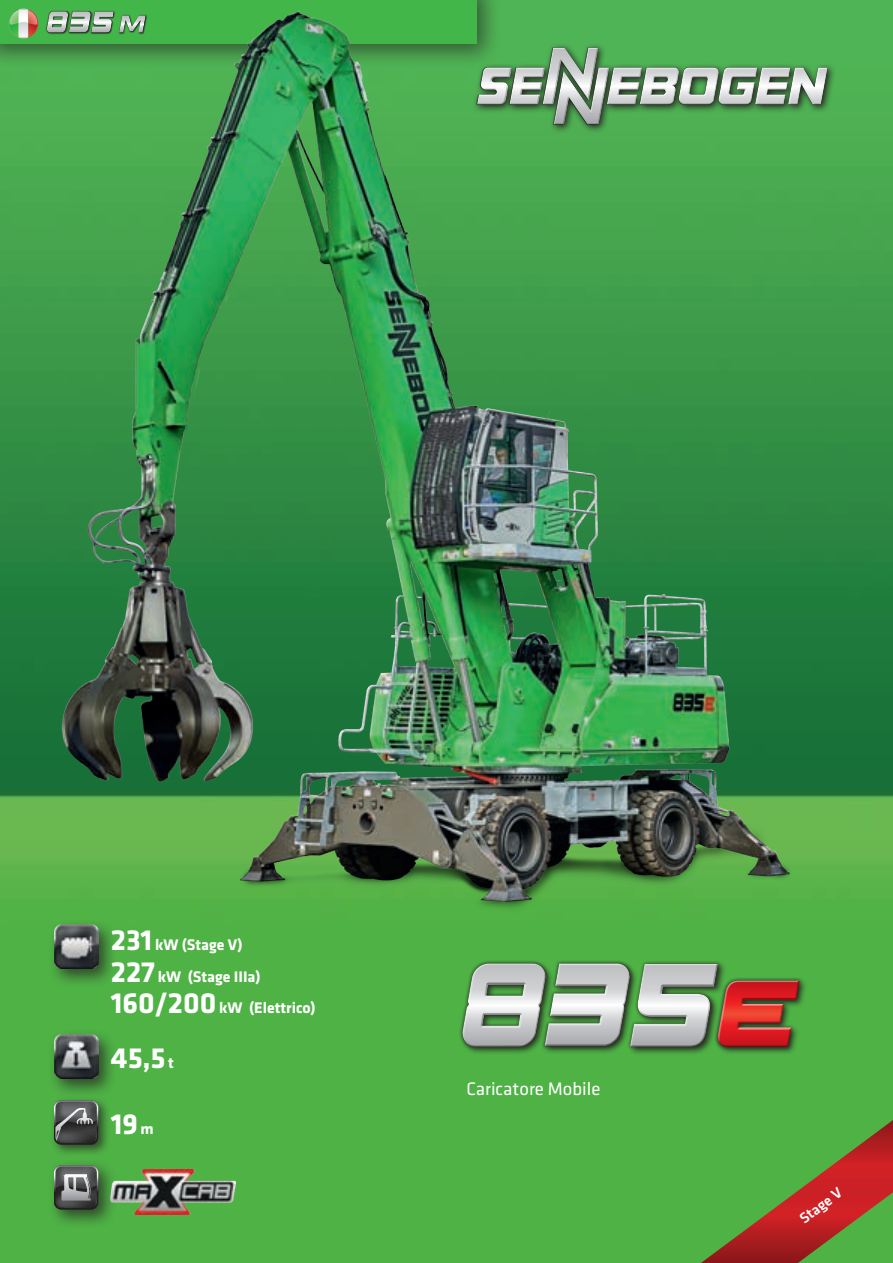
<style>
.page{position:relative;width:893px;height:1263px;background:#fff}
.page>*{position:absolute;margin:0;border:0;box-sizing:border-box;transform-origin:0 0}
.t1{font:700 30.15px "Klavika Basic";color:#fff}
.t2{font:700 30px "Klavika Basic";color:#fff}
.t3{font:18.75px "Klavika Basic";color:#fff}
.t4{font:700 15.9px/31.5px "Klavika Basic";color:#fff}
.t5{font:500 15.15px "Klavika Basic";color:#fff}
.s1{font-size:30.15px}
.s2{font-size:15.9px}
</style>
<div class="page">
<img style="left:0;top:0;width:893px;height:1263px">
<div style="left:0;top:0;width:502px;height:69px;background:#231f20;opacity:.6"></div>
<div style="left:0;top:0;width:477px;height:44px;background:#42b649"></div>
<div style="left:715px;top:978px;width:93px;height:78px;background:#231f20;opacity:.8"></div>
<div style="left:714px;top:977px;width:89px;height:74px;background:#231f20;opacity:.65"></div>
<div style="left:627px;top:961px;width:99px;height:94px;background:#231f20;opacity:.8"></div>
<div style="left:626px;top:960px;width:95px;height:90px;background:#231f20;opacity:.65"></div>
<div style="left:460px;top:961px;width:94px;height:94px;background:#231f20;opacity:.8"></div>
<div style="left:459px;top:960px;width:90px;height:90px;background:#231f20;opacity:.65"></div>
<div style="left:460px;top:967px;width:87px;height:80px;background:#231f20;opacity:.7"></div>
<div style="left:542px;top:961px;width:97px;height:94px;background:#231f20;opacity:.8"></div>
<div style="left:541px;top:960px;width:93px;height:90px;background:#231f20;opacity:.65"></div>
<svg style="left:462px;top:963px;width:338px;height:84px"></svg>
<svg style="left:542px;top:961px;width:88px;height:6px"></svg>
<div style="left:542px;top:967px;width:88px;height:80px;background:#231f20;opacity:.7"></div>
<div style="left:46px;top:11px;width:24px;height:23px;background:#231f20;opacity:.8"></div>
<div style="left:45px;top:10px;width:23px;height:22px;background:#42b649"></div>
<div style="left:45px;top:12px;width:23px;height:21px;background:#231f20;opacity:.7"></div>
<svg style="left:47px;top:11px;width:9px;height:22px"></svg>
<img style="left:56px;top:0;width:798px;height:959px">
<svg style="left:9px;top:9px;width:29px;height:29px"></svg>
<div style="left:48px;top:1159px;width:70px;height:70px;background:#231f20;opacity:.7"></div>
<svg style="left:54px;top:1165px;width:44px;height:44px"></svg>
<img style="left:111px;top:1169px;width:125px;height:45px">
<div style="left:48px;top:918px;width:70px;height:70px;background:#231f20;opacity:.7"></div>
<img style="left:54px;top:925px;width:44px;height:44px">
<div style="left:48px;top:1028px;width:70px;height:70px;background:#231f20;opacity:.7"></div>
<img style="left:54px;top:1034px;width:44px;height:45px">
<div style="left:50px;top:1096px;width:61px;height:61px;background:#231f20;opacity:.7"></div>
<svg style="left:54px;top:1100px;width:44px;height:44px"></svg>
<svg style="left:685px;top:1110px;width:208px;height:153px"></svg>
<p class="t4" style="left:111px;top:928px;width:206px"><span class="s1">231</span> kW (Stage V)<br><span class="s1">227</span> kW (Stage IIIa)<br><span class="s1">160/200</span> kW (Elettrico)</p>
<h1 class="t1" style="left:111px;top:1036px;width:64px">45,5 <span class="s2">t</span></h1>
<h2 class="t2" style="left:111px;top:1102px;width:45px">19 <span class="s2">m</span></h2>
<p class="t3" style="left:466px;top:1077px;width:135px">Caricatore Mobile</p>
<p class="t5" style="left:795px;top:1212px;width:50px;rotate:-37deg">Stage V</p>
</div>
